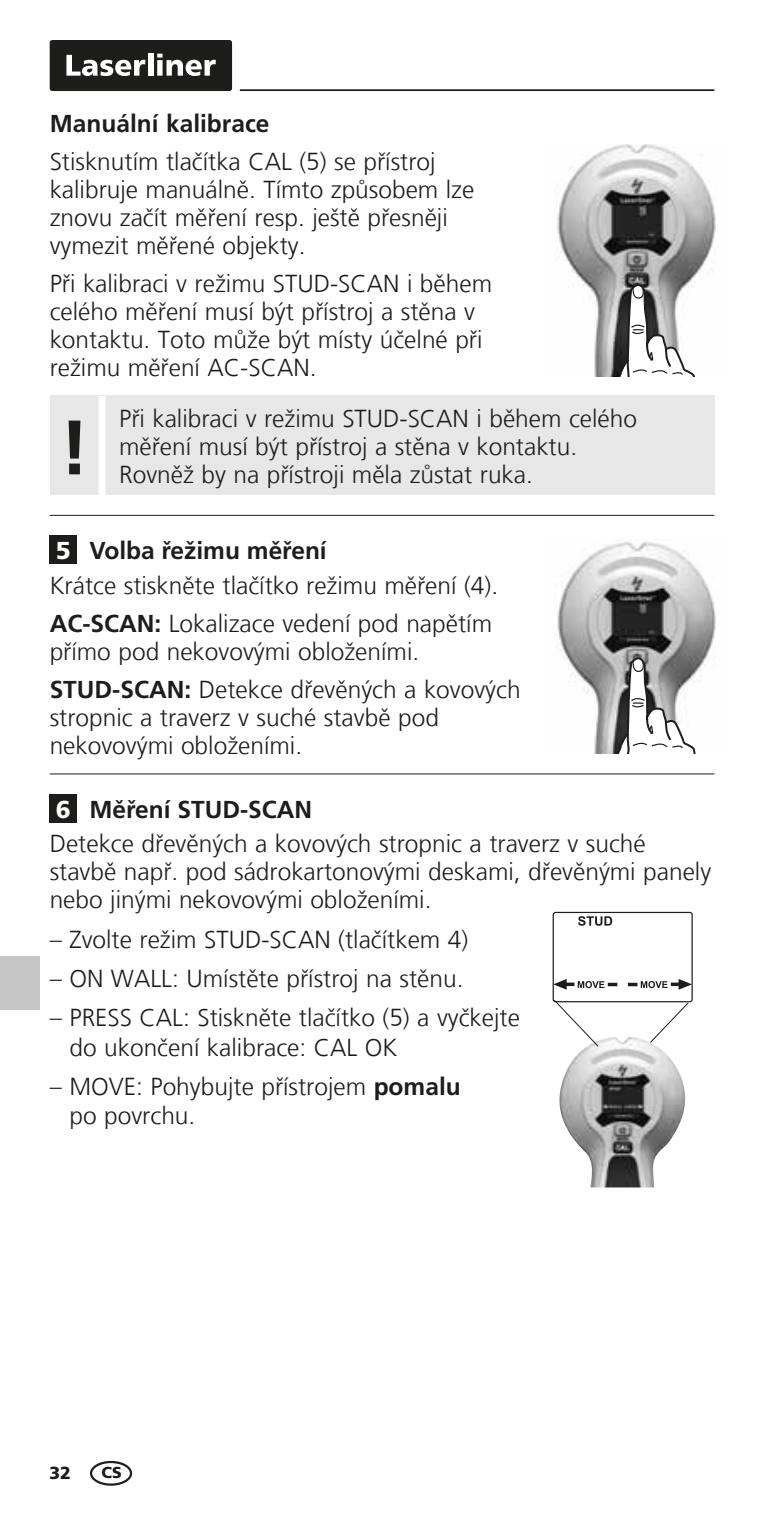
<style>
.page{position:relative;width:764px;height:1513px;background:#fff}
.page>*{position:absolute;margin:0;border:0;box-sizing:border-box;transform-origin:0 0}
.t1{font:700 77px "Frutiger LT Com";color:#1d1d1b}
.t2{font:300 24.5px/28px "Frutiger LT Com";color:#1d1d1b}
.t3{font:700 24.5px "Frutiger LT Com";color:#1d1d1b}
.t4{font:900 24.5px "Frutiger LT Com";color:#fff}
.t5{font:900 17.5px "Frutiger LT Com";color:#1d1d1b}
.t6{font:900 15.75px "Frutiger LT Com";color:#1d1d1b}
.s1{font-weight:700}
</style>
<div class="page">
<hr style="left:240px;top:89px;width:474px;height:2px;background:#1d1d1b">
<div style="left:50px;top:40px;width:182px;height:51px;background:#1d1d1b;border-radius:3px"></div>
<svg style="left:66px;top:55px;width:79px;height:21px"></svg>
<div style="left:148px;top:53px;width:5px;height:23px;background:#fff"></div>
<svg style="left:157px;top:54px;width:59px;height:22px"></svg>
<hr style="left:50px;top:515px;width:664px;height:1px;background:#1d1d1b">
<hr style="left:50px;top:773px;width:664px;height:2px;background:#1d1d1b">
<div style="left:50px;top:396px;width:664px;height:99px;background:#e7e7e7"></div>
<div style="left:99px;top:396px;width:7px;height:99px;background:#fff"></div>
<div style="left:50px;top:536px;width:27px;height:28px;background:#1d1d1b"></div>
<div style="left:50px;top:794px;width:27px;height:29px;background:#1d1d1b"></div>
<div style="left:0;top:956px;width:40px;height:54px;background:#c6c6c6"></div>
<div style="left:90px;top:1461px;width:42px;height:25px;border:2px solid #1d1d1b;border-radius:50%"></div>
<img style="left:556px;top:145px;width:160px;height:231px">
<svg style="left:615px;top:284px;width:81px;height:92px"></svg>
<img style="left:557px;top:539px;width:159px;height:215px">
<svg style="left:615px;top:657px;width:81px;height:97px"></svg>
<svg style="left:645px;top:1002px;width:46px;height:35px"></svg>
<div style="left:553px;top:912px;width:140px;height:90px;border:1px solid #1d1d1b;border-radius:2px"></div>
<svg style="left:578px;top:916px;width:34px;height:10px"></svg>
<svg style="left:553px;top:979px;width:64px;height:11px"></svg>
<svg style="left:628px;top:979px;width:64px;height:11px"></svg>
<img style="left:559px;top:1037px;width:127px;height:150px">
<svg style="left:553px;top:999px;width:46px;height:49px"></svg>
<p class="t3" style="left:50px;top:110px;width:221px">Manuální kalibrace</p>
<p class="t2" style="left:50px;top:148px;width:426px">Stisknutím tlačítka CAL (5) se přístroj kalibruje manuálně. Tímto způsobem lze znovu začít měření resp. ještě přesněji vymezit měřené objekty.</p>
<p class="t2" style="left:50px;top:270px;width:444px">Při kalibraci v režimu STUD-SCAN i během celého měření musí být přístroj a stěna v kontaktu. Toto může být místy účelné při režimu měření AC-SCAN.</p>
<p class="t2" style="left:119px;top:404px;width:519px">Při kalibraci v režimu STUD-SCAN i během celého měření musí být přístroj a stěna v kontaktu.</p>
<h1 class="t1" style="left:60px;top:402px;width:31px">!</h1>
<p class="t2" style="left:119px;top:460px;width:415px">Rovněž by na přístroji měla zůstat ruka.</p>
<p class="t3" style="left:89px;top:536px;width:239px">Volba řežimu měření</p>
<p class="t4" style="left:56px;top:536px;width:16px">5</p>
<p class="t2" style="left:50px;top:567px;width:450px;line-height:37.8px">Krátce stiskněte tlačítko režimu měření (4).<br><span class="s1">AC-SCAN:</span> Lokalizace vedení pod napětím</p>
<p class="t2" style="left:50px;top:633px;width:472px;line-height:37.8px">přímo pod nekovovými obloženími.<br><span class="s1">STUD-SCAN:</span> Detekce dřevěných a kovových</p>
<p class="t2" style="left:50px;top:703px;width:391px">stropnic a traverz v suché stavbě pod nekovovými obloženími.</p>
<p class="t3" style="left:89px;top:795px;width:224px">Měření STUD-SCAN</p>
<p class="t4" style="left:56px;top:794px;width:16px">6</p>
<p class="t2" style="left:50px;top:830px;width:663px">Detekce dřevěných a kovových stropnic a traverz v suché stavbě např. pod sádrokartonovými deskami, dřevěnými panely nebo jinými nekovovými obloženími.</p>
<p class="t2" style="left:50px;top:925px;width:420px">– Zvolte režim STUD-SCAN (tlačítkem 4)</p>
<p class="t2" style="left:50px;top:965px;width:415px">– ON WALL: Umístěte přístroj na stěnu.</p>
<p class="t2" style="left:69px;top:1003px;width:452px;line-height:29.4px;text-indent:-20px">– PRESS CAL: Stiskněte tlačítko (5) a vyčkejte do ukončení kalibrace: CAL OK</p>
<p class="t2" style="left:69px;top:1072px;width:393px;line-height:29.4px;text-indent:-20px">– MOVE: Pohybujte přístrojem <span class="s1">pomalu </span>po povrchu.</p>
<p class="t5" style="left:50px;top:1462px;width:23px">32</p>
<p class="t6" style="left:101px;top:1463px;width:22px">CS</p>
</div>
